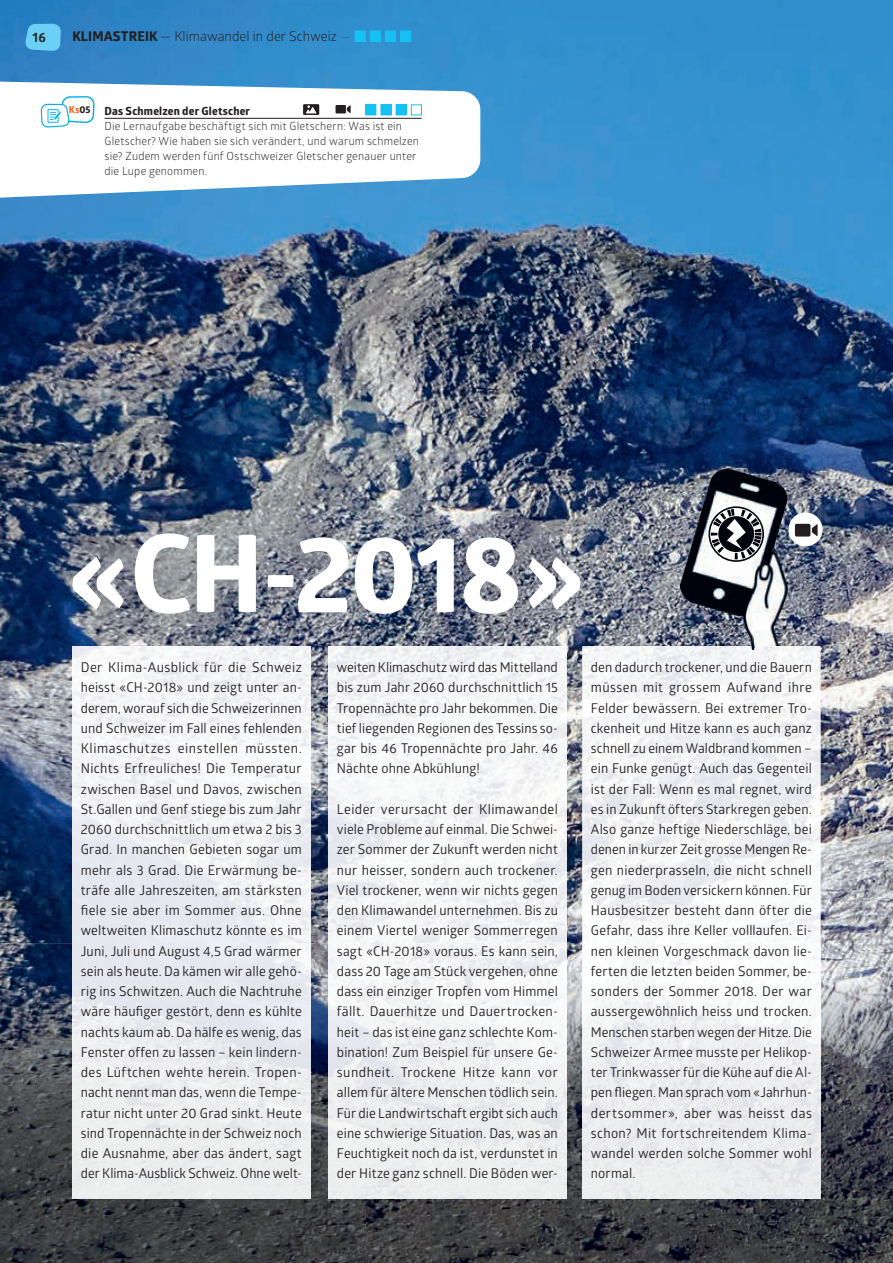
<style>
.page{position:relative;width:893px;height:1263px;background:#fff}
.page>*{position:absolute;margin:0;border:0;box-sizing:border-box;transform-origin:0 0}
.t1{font:700 108px "Globerx";letter-spacing:-.02em;color:#fff}
.t2{font:13.5px/20.2px "Glober";letter-spacing:.01em;color:#231f20;text-align:justify}
.t3{font:13.5px "Glober";color:#231f20}
.t4{font:700 13.5px "Glober";color:#231f20}
.t5{font:11.25px/15px "Glober";letter-spacing:.02em;color:#231f20}
.t6{font:700 11.25px "Globerx";letter-spacing:.02em;color:#231f20}
.t7{font:700 9.6px "Globerx";color:#f36421}
.s1{font-family:"Globerx";font-weight:700}
.s2{font-weight:100}
.s3{color:#231f20}
</style>
<div class="page">
<img style="left:0;top:0;width:893px;height:943px">
<img style="left:0;top:943px;width:104px;height:320px">
<img style="left:262px;top:943px;width:105px;height:320px">
<img style="left:525px;top:943px;width:105px;height:320px">
<img style="left:789px;top:943px;width:104px;height:320px">
<img style="left:104px;top:1199px;width:158px;height:64px">
<img style="left:367px;top:1199px;width:158px;height:64px">
<img style="left:630px;top:1199px;width:159px;height:64px">
<img style="left:72px;top:646px;width:238px;height:553px">
<img style="left:328px;top:646px;width:238px;height:553px">
<img style="left:582px;top:646px;width:238px;height:553px">
<img style="left:681px;top:469px;width:106px;height:181px">
<svg style="left:708px;top:506px;width:56px;height:56px"></svg>
<svg style="left:0;top:81px;width:480px;height:118px"></svg>
<hr style="left:105px;top:118px;width:317px;height:1px;background:#231f20">
<svg style="left:40px;top:96px;width:55px;height:32px"></svg>
<div style="left:366px;top:105px;width:10px;height:10px;background:#15c0f2"></div>
<div style="left:381px;top:105px;width:10px;height:10px;background:#15c0f2"></div>
<div style="left:396px;top:105px;width:10px;height:10px;background:#15c0f2"></div>
<div style="left:411px;top:105px;width:10px;height:10px;background:#fff"></div>
<div style="left:411px;top:105px;width:11px;height:10px;border:1px solid #15c0f2"></div>
<svg style="left:347px;top:105px;width:4px;height:8px"></svg>
<div style="left:335px;top:105px;width:11px;height:8px;background:#231f20"></div>
<svg style="left:303px;top:104px;width:16px;height:11px"></svg>
<svg style="left:25px;top:24px;width:36px;height:27px"></svg>
<div style="left:355px;top:31px;width:10px;height:10px;background:#15c0f2"></div>
<div style="left:370px;top:31px;width:10px;height:10px;background:#15c0f2"></div>
<div style="left:385px;top:31px;width:10px;height:10px;background:#15c0f2"></div>
<div style="left:385px;top:31px;width:11px;height:10px;border:1px solid #15c0f2"></div>
<div style="left:401px;top:31px;width:10px;height:10px;background:#15c0f2"></div>
<div style="left:400px;top:31px;width:11px;height:10px;border:1px solid #15c0f2"></div>
<div style="left:788px;top:512px;width:34px;height:34px;background:#fff;border-radius:50%"></div>
<svg style="left:812px;top:524px;width:5px;height:12px"></svg>
<div style="left:795px;top:524px;width:15px;height:13px;background:#231f20;border-radius:2px"></div>
<p class="t4" style="left:33px;top:30px;width:15px">16</p>
<p class="t3" style="left:72px;top:32px;width:280px"><span class="s1">KLIMASTREIK</span> — Klimawandel in der Schweiz <span class="s2">—</span></p>
<p class="t7" style="left:69px;top:104px;width:23px">Ks<span class="s3">05</span></p>
<p class="t6" style="left:105px;top:104px;width:147px">Das Schmelzen der Gletscher</p>
<p class="t5" style="left:105px;top:120px;width:316px">Die Lernaufgabe beschäftigt sich mit Gletschern: Was ist ein Gletscher? Wie haben sie sich verändert, und warum schmelzen sie? Zudem werden fünf Ostschweizer Gletscher genauer unter die Lupe genommen.</p>
<h1 class="t1" style="left:69px;top:512px;width:516px">«CH-2018»</h1>
<p class="t2" style="left:81px;top:659px;width:223px">Der Klima-Ausblick für die Schweiz heisst «CH-2018» und zeigt unter an&shy;derem, worauf sich die Schweizerinnen und Schweizer im Fall eines fehlenden Klimaschutzes einstellen müssten.<br>Nichts Erfreuliches! Die Temperatur zwischen Basel und Davos, zwischen St.Gallen und Genf stiege bis zum Jahr 2060 durchschnittlich um etwa 2 bis 3<br>Grad. In manchen Gebieten sogar um mehr als 3 Grad. Die Erwärmung be&shy;träfe alle Jahreszeiten, am stärksten fiele sie aber im Sommer aus. Ohne weltweiten Klimaschutz könnte es im Juni, Juli und August 4,5 Grad wärmer sein als heute. Da kämen wir alle gehö&shy;rig ins Schwitzen. Auch die Nachtruhe wäre häufiger gestört, denn es kühlte nachts kaum ab. Da hälfe es wenig, das Fenster offen zu lassen – kein lindern&shy;des Lüftchen wehte herein. Tropen&shy;nacht nennt man das, wenn die Tempe&shy;ratur nicht unter 20 Grad sinkt. Heute sind Tropennächte in der Schweiz noch die Ausnahme, aber das ändert, sagt der Klima-Ausblick Schweiz. Ohne welt-</p>
<p class="t2" style="left:337px;top:659px;width:223px">weiten Klimaschutz wird das Mittelland bis zum Jahr 2060 durchschnittlich 15<br>Tropennächte pro Jahr bekommen. Die tief liegenden Regionen des Tessins so&shy;gar bis 46 Tropennächte pro Jahr. 46<br>Nächte ohne Abkühlung!</p>
<p class="t2" style="left:337px;top:801px;width:223px">Leider verursacht der Klimawandel viele Probleme auf einmal. Die Schwei&shy;zer Sommer der Zukunft werden nicht nur heisser, sondern auch trockener.<br>Viel trockener, wenn wir nichts gegen den Klimawandel unternehmen. Bis zu einem Viertel weniger Sommerregen sagt «CH-2018» voraus. Es kann sein, dass 20 Tage am Stück vergehen, ohne dass ein einziger Tropfen vom Himmel fällt. Dauerhitze und Dauertrocken&shy;heit – das ist eine ganz schlechte Kom&shy;bination! Zum Beispiel für unsere Ge&shy;sundheit. Trockene Hitze kann vor allem für ältere Menschen tödlich sein.<br>Für die Landwirtschaft ergibt sich auch eine schwierige Situation. Das, was an Feuchtigkeit noch da ist, verdunstet in der Hitze ganz schnell. Die Böden wer-</p>
<p class="t2" style="left:591px;top:659px;width:223px">den dadurch trockener, und die Bauern müssen mit grossem Aufwand ihre Felder bewässern. Bei extremer Tro&shy;ckenheit und Hitze kann es auch ganz schnell zu einem Waldbrand kommen – ein Funke genügt. Auch das Gegenteil ist der Fall: Wenn es mal regnet, wird es in Zukunft öfters Starkregen geben.<br>Also ganze heftige Niederschläge, bei denen in kurzer Zeit grosse Mengen Re&shy;gen niederprasseln, die nicht schnell genug im Boden versickern können. Für Hausbesitzer besteht dann öfter die Gefahr, dass ihre Keller volllaufen. Ei&shy;nen kleinen Vorgeschmack davon lie&shy;ferten die letzten beiden Sommer, be&shy;sonders der Sommer 2018. Der war aussergewöhnlich heiss und trocken.<br>Menschen starben wegen der Hitze. Die Schweizer Armee musste per Helikop&shy;ter Trinkwasser für die Kühe auf die Al&shy;pen fliegen. Man sprach vom «Jahrhun&shy;dertsommer», aber was heisst das schon? Mit fortschreitendem Klima&shy;wandel werden solche Sommer wohl normal.</p>
</div>
